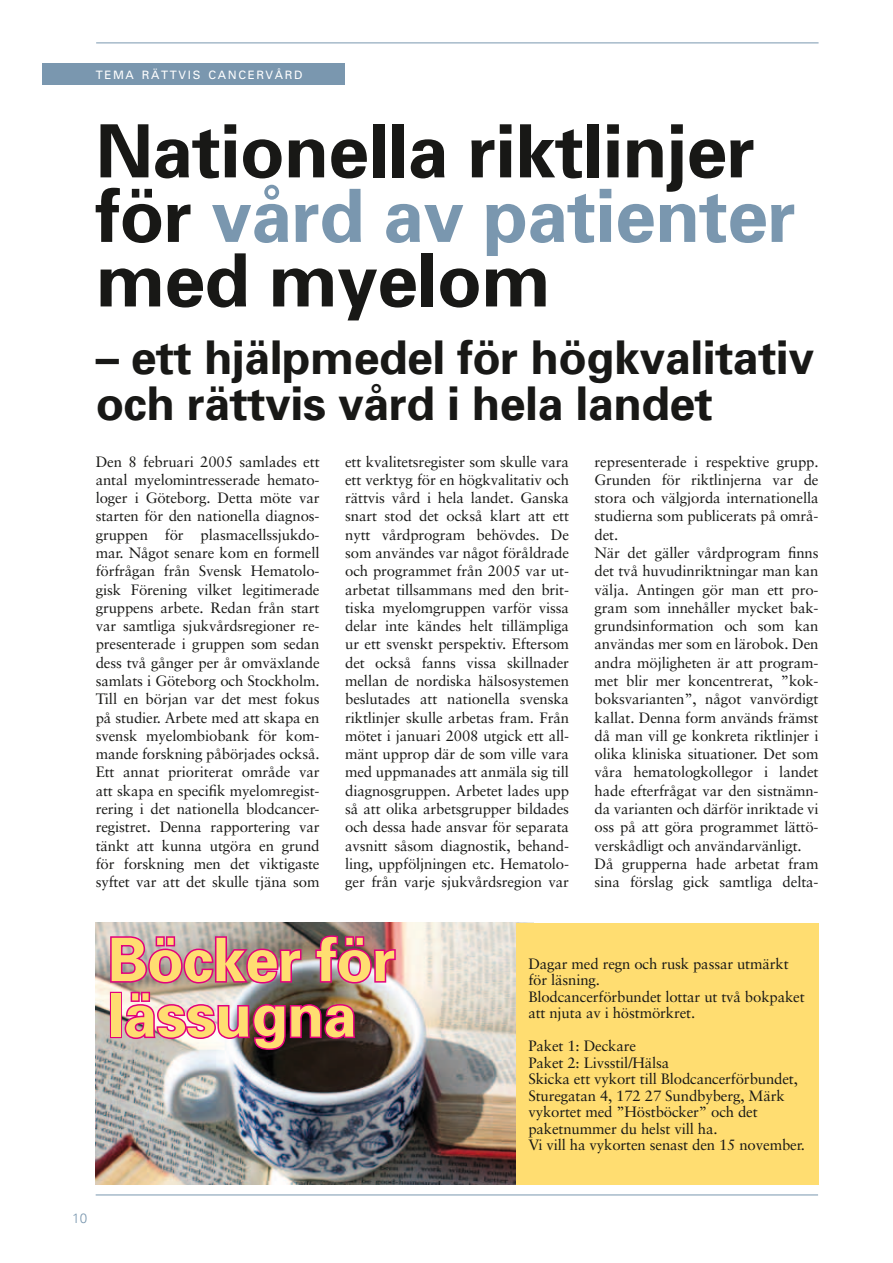
<style>
.page{position:relative;width:893px;height:1263px;background:#fff}
.page>*{position:absolute;margin:0;border:0;box-sizing:border-box;transform-origin:0 0}
.t1{font:700 73.5px/64.5px "Univers";letter-spacing:-.01em;color:#181816}
.t2{font:700 60px/55.5px "Univers";letter-spacing:-.01em;color:#ffdd71}
.t3{font:700 46.5px/46.5px "Univers";letter-spacing:-.01em;color:#181816}
.t4{font:15px/18.3px "Sabon";letter-spacing:-.01em;color:#181816}
.t5{font:300 13.5px "Univers";color:#7a97af}
.t6{font:11.55px "Univers";letter-spacing:.145em;color:#fff}
.s1{color:#7a97af}
</style>
<div class="page">
<hr style="left:96px;top:1194px;width:722px;height:1px;background:#7a97af">
<div style="left:43px;top:64px;width:302px;height:21px;background:#7a97af"></div>
<hr style="left:96px;top:43px;width:723px;height:1px;background:#7a97af">
<img style="left:96px;top:923px;width:420px;height:261px">
<div style="left:516px;top:923px;width:303px;height:261px;background:#ffdd71"></div>
<img style="left:109px;top:934px;width:288px;height:118px">
<p class="t6" style="left:96px;top:68px;width:208px">TEMA RÄTTVIS CANCERVÅRD</p>
<h1 class="t1" style="left:96px;top:119px;width:702px">Nationella riktlinjer för <span class="s1">vård av patienter </span>med myelom</h1>
<h3 class="t3" style="left:96px;top:334px;width:720px">– ett hjälpmedel för högkvalitativ och rättvis vård i hela landet</h3>
<p class="t4" style="left:96px;top:452px;width:225px;text-align:justify">Den 8 februari 2005 samlades ett antal myelomintresserade hemato&shy;loger i Göteborg. Detta möte var starten för den nationella diagnos&shy;gruppen för plasmacellssjukdo&shy;mar. Något senare kom en formell förfrågan från Svensk Hematolo&shy;gisk Förening vilket legitimerade gruppens arbete. Redan från start var samtliga sjukvårdsregioner re&shy;presenterade i gruppen som sedan dess två gånger per år omväxlande samlats i Göteborg och Stockholm.<br>Till en början var det mest fokus på studier. Arbete med att skapa en svensk myelombiobank för kom&shy;mande forskning påbörjades också.<br>Ett annat prioriterat område var att skapa en specifik myelomregist&shy;rering i det nationella blodcancer&shy;registret. Denna rapportering var tänkt att kunna utgöra en grund för forskning men det viktigaste syftet var att det skulle tjäna som</p>
<p class="t4" style="left:345px;top:452px;width:225px;text-align:justify">ett kvalitetsregister som skulle vara ett verktyg för en högkvalitativ och rättvis vård i hela landet. Ganska snart stod det också klart att ett nytt vårdprogram behövdes. De som användes var något föråldrade och programmet från 2005 var ut&shy;arbetat tillsammans med den brit&shy;tiska myelomgruppen varför vissa delar inte kändes helt tillämpliga ur ett svenskt perspektiv. Eftersom det också fanns vissa skillnader mellan de nordiska hälsosystemen beslutades att nationella svenska riktlinjer skulle arbetas fram. Från mötet i januari 2008 utgick ett all&shy;mänt upprop där de som ville vara med uppmanades att anmäla sig till diagnosgruppen. Arbetet lades upp så att olika arbetsgrupper bildades och dessa hade ansvar för separata avsnitt såsom diagnostik, behand&shy;ling, uppföljningen etc. Hematolo&shy;ger från varje sjukvårdsregion var</p>
<p class="t4" style="left:595px;top:452px;width:225px">representerade i respektive grupp.<br>Grunden för riktlinjerna var de stora och välgjorda internationella studierna som publicerats på områ&shy;det.<br>När det gäller vårdprogram finns det två huvudinriktningar man kan välja. Antingen gör man ett pro&shy;gram som innehåller mycket bak&shy;grundsinformation och som kan användas mer som en lärobok. Den andra möjligheten är att program&shy;met blir mer koncentrerat, ”kok&shy;boksvarianten”, något vanvördigt kallat. Denna form används främst då man vill ge konkreta riktlinjer i olika kliniska situationer. Det som våra hematologkollegor i landet hade efterfrågat var den sistnämn&shy;da varianten och därför inriktade vi oss på att göra programmet lättö&shy;verskådligt och användarvänligt.<br>Då grupperna hade arbetat fram sina förslag gick samtliga delta-</p>
<h2 class="t2" style="left:108px;top:932px;width:289px">Böcker för lässugna</h2>
<p class="t4" style="left:528px;top:955px;width:278px;line-height:16.5px">Dagar med regn och rusk passar utmärkt för läsning.<br>Blodcancerförbundet lottar ut två bokpaket att njuta av i höstmörkret.</p>
<p class="t4" style="left:528px;top:1037px;width:278px;line-height:16.5px">Paket 1: Deckare<br>Paket 2: Livsstil/Hälsa<br>Skicka ett vykort till Blodcancerförbundet, Sturegatan 4, 172 27 Sundbyberg, Märk vykortet med ”Höstböcker” och det paketnummer du helst vill ha.<br>Vi vill ha vykorten senast den 15 november.</p>
<p class="t5" style="left:72px;top:1210px;width:17px">10</p>
</div>
